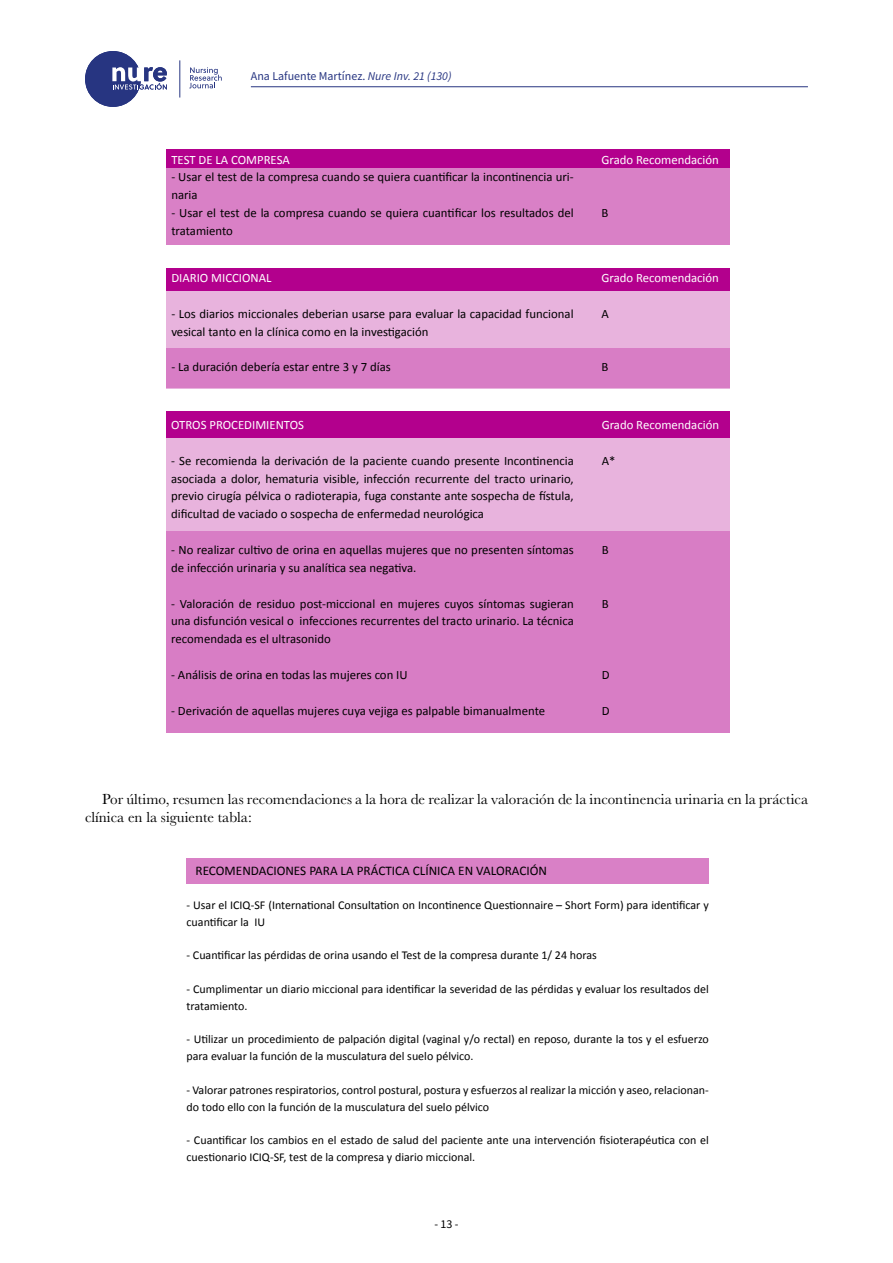
<style>
.page{position:relative;width:893px;height:1263px;background:#fff}
.page>*{position:absolute;margin:0;border:0;box-sizing:border-box;transform-origin:0 0}
.t1{font:15px/18px "Baskerville URW";color:#000}
.t2{font:13.2px "Calibri";color:#000}
.t3{font:12.75px/17.9px "Calibri";color:#000}
.t4{font:12.75px "Calibri";color:#fff}
.t5{font:12px/16.8px "Calibri";color:#000}
.t6{font:12px "Source Sans Variable";color:#273581}
.t7{font:12px "Source Sans Variable";color:#000}
.s1{font-style:italic}
</style>
<div class="page">
<hr style="left:251px;top:86px;width:557px;height:1px;background:#273581">
<div style="left:85px;top:51px;width:56px;height:56px;background:#273581;border-radius:50%"></div>
<svg style="left:112px;top:67px;width:55px;height:23px"></svg>
<hr style="left:179px;top:60px;width:1px;height:38px;background:#273581">
<svg style="left:189px;top:67px;width:33px;height:21px"></svg>
<svg style="left:166px;top:150px;width:564px;height:94px;background:#d167bb"></svg>
<svg style="left:166px;top:268px;width:564px;height:120px;background:#d87ec5"></svg>
<div style="left:166px;top:411px;width:564px;height:27px;background:#b3008d"></div>
<div style="left:166px;top:438px;width:564px;height:94px;background:#e8b3dd"></div>
<div style="left:166px;top:532px;width:564px;height:201px;background:#d87dc5"></div>
<div style="left:187px;top:858px;width:522px;height:25px;background:#d980c6"></div>
<p class="t6" style="left:251px;top:69px;width:202px">Ana Lafuente Martínez. <span class="s1">Nure Inv. 21 (130)</span></p>
<p class="t4" style="left:171px;top:151px;width:120px">TEST DE LA COMPRESA</p>
<p class="t3" style="left:171px;top:168px;width:404px">- Usar el test de la compresa cuando se quiera cuantificar la incontinencia uri&shy;naria</p>
<p class="t3" style="left:171px;top:204px;width:404px">- Usar el test de la compresa cuando se quiera cuantificar los resultados del tratamiento</p>
<p class="t4" style="left:171px;top:270px;width:102px">DIARIO MICCIONAL</p>
<p class="t3" style="left:171px;top:305px;width:404px">- Los diarios miccionales deberian usarse para evaluar la capacidad funcional vesical tanto en la clínica como en la investigación</p>
<p class="t3" style="left:171px;top:358px;width:221px">- La duración debería estar entre 3 y 7 días</p>
<p class="t4" style="left:171px;top:417px;width:134px">OTROS PROCEDIMIENTOS</p>
<p class="t3" style="left:171px;top:452px;width:404px;text-align:justify">- Se recomienda la derivación de la paciente cuando presente Incontinencia asociada a dolor, hematuria visible, infección recurrente del tracto urinario, previo cirugía pélvica o radioterapia, fuga constante ante sospecha de fístula, dificultad de vaciado o sospecha de enfermedad neurológica</p>
<p class="t3" style="left:171px;top:541px;width:404px">- No realizar cultivo de orina en aquellas mujeres que no presenten síntomas de infección urinaria y su analítica sea negativa.</p>
<p class="t3" style="left:171px;top:594px;width:404px;text-align:justify">- Valoración de residuo post-miccional en mujeres cuyos síntomas sugieran una disfunción vesical o infecciones recurrentes del tracto urinario. La técnica recomendada es el ultrasonido</p>
<p class="t3" style="left:171px;top:666px;width:238px">- Análisis de orina en todas las mujeres con IU</p>
<p class="t3" style="left:171px;top:701px;width:375px">- Derivación de aquellas mujeres cuya vejiga es palpable bimanualmente</p>
<p class="t4" style="left:601px;top:151px;width:119px">Grado Recomendación</p>
<p class="t3" style="left:601px;top:204px;width:8px">B</p>
<p class="t4" style="left:601px;top:270px;width:119px">Grado Recomendación</p>
<p class="t3" style="left:601px;top:305px;width:9px">A</p>
<p class="t3" style="left:601px;top:358px;width:8px">B</p>
<p class="t4" style="left:602px;top:417px;width:119px">Grado Recomendación</p>
<p class="t3" style="left:602px;top:452px;width:15px">A*</p>
<p class="t3" style="left:602px;top:541px;width:8px">B</p>
<p class="t3" style="left:602px;top:594px;width:8px">B</p>
<p class="t3" style="left:602px;top:666px;width:9px">D</p>
<p class="t3" style="left:602px;top:701px;width:9px">D</p>
<p class="t1" style="left:85px;top:790px;width:725px;text-indent:17px">Por último, resumen las recomendaciones a la hora de realizar la valoración de la incontinencia urinaria en la práctica clínica en la siguiente tabla:</p>
<p class="t2" style="left:195px;top:863px;width:353px">RECOMENDACIONES PARA LA PRÁCTICA CLÍNICA EN VALORACIÓN</p>
<p class="t5" style="left:187px;top:897px;width:524px">- Usar el ICIQ-SF (International Consultation on Incontinence Questionnaire – Short Form) para identificar y cuantificar la IU</p>
<p class="t5" style="left:187px;top:947px;width:412px">- Cuantificar las pérdidas de orina usando el Test de la compresa durante 1/ 24 horas</p>
<p class="t5" style="left:187px;top:981px;width:524px">- Cumplimentar un diario miccional para identificar la severidad de las pérdidas y evaluar los resultados del tratamiento.</p>
<p class="t5" style="left:187px;top:1031px;width:524px">- Utilizar un procedimiento de palpación digital (vaginal y/o rectal) en reposo, durante la tos y el esfuerzo para evaluar la función de la musculatura del suelo pélvico.</p>
<p class="t5" style="left:187px;top:1081px;width:524px">- Valorar patrones respiratorios, control postural, postura y esfuerzos al realizar la micción y aseo, relacionan&shy;do todo ello con la función de la musculatura del suelo pélvico</p>
<p class="t5" style="left:187px;top:1132px;width:524px">- Cuantificar los cambios en el estado de salud del paciente ante una intervención fisioterapéutica con el cuestionario ICIQ-SF, test de la compresa y diario miccional.</p>
<p class="t7" style="left:434px;top:1217px;width:26px">-13-</p>
</div>
